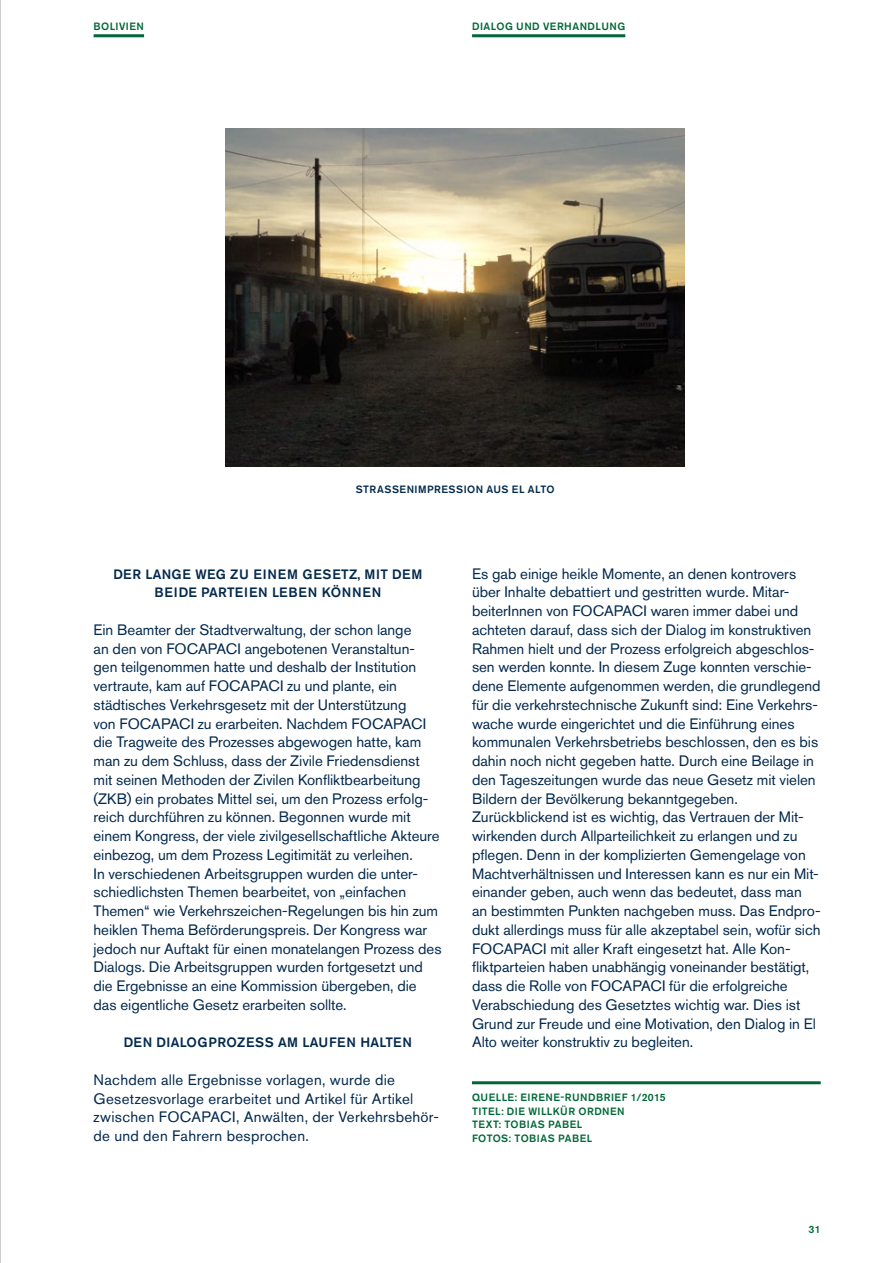
<style>
.page{position:relative;width:893px;height:1263px;background:#fff}
.page>*{position:absolute;margin:0;border:0;box-sizing:border-box;transform-origin:0 0}
.t1{font:15px/18.8px "Akzidenz Grotesk Pro";color:#03294d}
.t2{font:15px/18.8px "Akzidenz Grotesk Pro";letter-spacing:.02em;color:#03294d}
.t3{font:500 13.5px "Akzidenz Grotesk Pro";letter-spacing:.04em;color:#03294d}
.t4{font:500 13.5px "Akzidenz Grotesk Pro";letter-spacing:.02em;color:#03294d}
.t5{font:500 10.5px/13.5px "Akzidenz Grotesk Pro";letter-spacing:.045em;color:#006837}
.t6{font:500 10.5px "Akzidenz Grotesk Pro";letter-spacing:.05em;color:#03294d}
</style>
<div class="page">
<img style="left:225px;top:129px;width:460px;height:337px">
<hr style="left:472px;top:1081px;width:349px;height:3px;background:#006837">
<hr style="left:94px;top:34px;width:50px;height:3px;background:#006837">
<hr style="left:472px;top:34px;width:153px;height:3px;background:#006837">
<hr style="left:0;top:0;width:1px;height:1263px;background:#9c9e9f">
<p class="t5" style="left:94px;top:19px;width:52px">BOLIVIEN</p>
<p class="t5" style="left:472px;top:19px;width:155px">DIALOG UN D VERHAN DLUN G</p>
<p class="t6" style="left:356px;top:482px;width:94px">STRASSENIMPRESS</p>
<p class="t6" style="left:464px;top:482px;width:92px">ION AUS EL ALTO</p>
<p class="t3" style="left:113px;top:565px;width:93px">DER LANGE WEG</p>
<p class="t3" style="left:230px;top:565px;width:93px">ZU EINEM GESETZ</p>
<p class="t3" style="left:357px;top:565px;width:46px">, MIT DEM</p>
<p class="t3" style="left:154px;top:584px;width:127px">BEIDE PARTEIEN LEBE</p>
<p class="t3" style="left:308px;top:584px;width:75px">N KÖNNEN</p>
<p class="t1" style="left:94px;top:620px;width:349px">Ein Beamter der Stadtverwaltung, der schon lange<br>an den von FOCAPACI angebotenen Veranstaltun&shy;gen teilgenommen hatte und deshalb der Institution vertraute, kam auf FOCAPACI zu und plante, ein städtisches Verkehrsgesetz mit der Unterstützung<br>von FOCAPACI zu erarbeiten. Nachdem FOCAPACI die Tragweite des Prozesses abgewogen hatte, kam man zu dem Schluss, dass der Zivile Friedensdienst mit seinen Methoden der Zivilen Konfliktbearbeitung (ZKB) ein probates Mittel sei, um den Prozess erfolg&shy;reich durchführen zu können. Begonnen wurde mit einem Kongress, der viele zivilgesellschaftliche Akteure einbezog, um dem Prozess Legitimität zu verleihen.<br>In verschiedenen Arbeitsgruppen wurden die unter&shy;schiedlichsten Themen bearbeitet, von „einfachen Themen“ wie Verkehrszeichen-Regelungen bis hin zum heiklen Thema Beförderungspreis. Der Kongress war jedoch nur Auftakt für einen monatelangen Prozess des Dialogs. Die Arbeitsgruppen wurden fortgesetzt und die Ergebnisse an eine Kommission übergeben, die das eigentliche Gesetz erarbeiten sollte.</p>
<p class="t4" style="left:124px;top:1034px;width:124px">DEN DIALOG PROZESS</p>
<p class="t3" style="left:278px;top:1034px;width:92px">AM LAUFE N HALTE</p>
<p class="t3" style="left:402px;top:1034px;width:11px">N</p>
<p class="t2" style="left:94px;top:1070px;width:347px">Nachdem alle Ergebnisse vorlagen, wurde die Gesetzesvorlage erarbeitet und Artikel für Artikel zwischen FOCAPACI, Anwälten, der Verkehrsbehör&shy;de und den Fahrern besprochen.</p>
<p class="t1" style="left:472px;top:564px;width:350px">Es gab einige heikle Momente, an denen kontrovers über Inhalte debattiert und gestritten wurde. Mitar&shy;beiterInnen von FOCAPACI waren immer dabei und achteten darauf, dass sich der Dialog im konstruktiven Rahmen hielt und der Prozess erfolgreich abgeschlos&shy;sen werden konnte. In diesem Zuge konnten verschie&shy;dene Elemente aufgenommen werden, die grundlegend für die verkehrstechnische Zukunft sind: Eine Verkehrs&shy;wache wurde eingerichtet und die Einführung eines kommunalen Verkehrsbetriebs beschlossen, den es bis dahin noch nicht gegeben hatte. Durch eine Beilage in den Tageszeitungen wurde das neue Gesetz mit vielen Bildern der Bevölkerung bekanntgegeben.<br>Zurückblickend ist es wichtig, das Vertrauen der Mit&shy;wirkenden durch Allparteilichkeit zu erlangen und zu pflegen. Denn in der komplizierten Gemengelage von Machtverhältnissen und Interessen kann es nur ein Mit&shy;einander geben, auch wenn das bedeutet, dass man an bestimmten Punkten nachgeben muss. Das Endpro&shy;dukt allerdings muss für alle akzeptabel sein, wofür sich FOCAPACI mit aller Kraft eingesetzt hat. Alle Kon&shy;fliktparteien haben unabhängig voneinander bestätigt, dass die Rolle von FOCAPACI für die erfolgreiche Verabschiedung des Gesetztes wichtig war. Dies ist Grund zur Freude und eine Motivation, den Dialog in El Alto weiter konstruktiv zu begleiten.</p>
<p class="t5" style="left:472px;top:1091px;width:24px">QUELLE</p>
<p class="t5" style="left:472px;top:1091px;width:195px;text-indent:43px">: EIREN E-RUNDBRIEF 1/2015<br>TITEL: DIE WILLK</p>
<p class="t5" style="left:560px;top:1104px;width:66px">ÜR ORDNEN</p>
<p class="t5" style="left:472px;top:1118px;width:94px;text-indent:27px">: TOBIAS PABEL<br>FOTOS: TOBIAS PABEL</p>
<p class="t5" style="left:472px;top:1118px;width:14px">TEXT</p>
<p class="t5" style="left:809px;top:1222px;width:14px">31</p>
</div>
